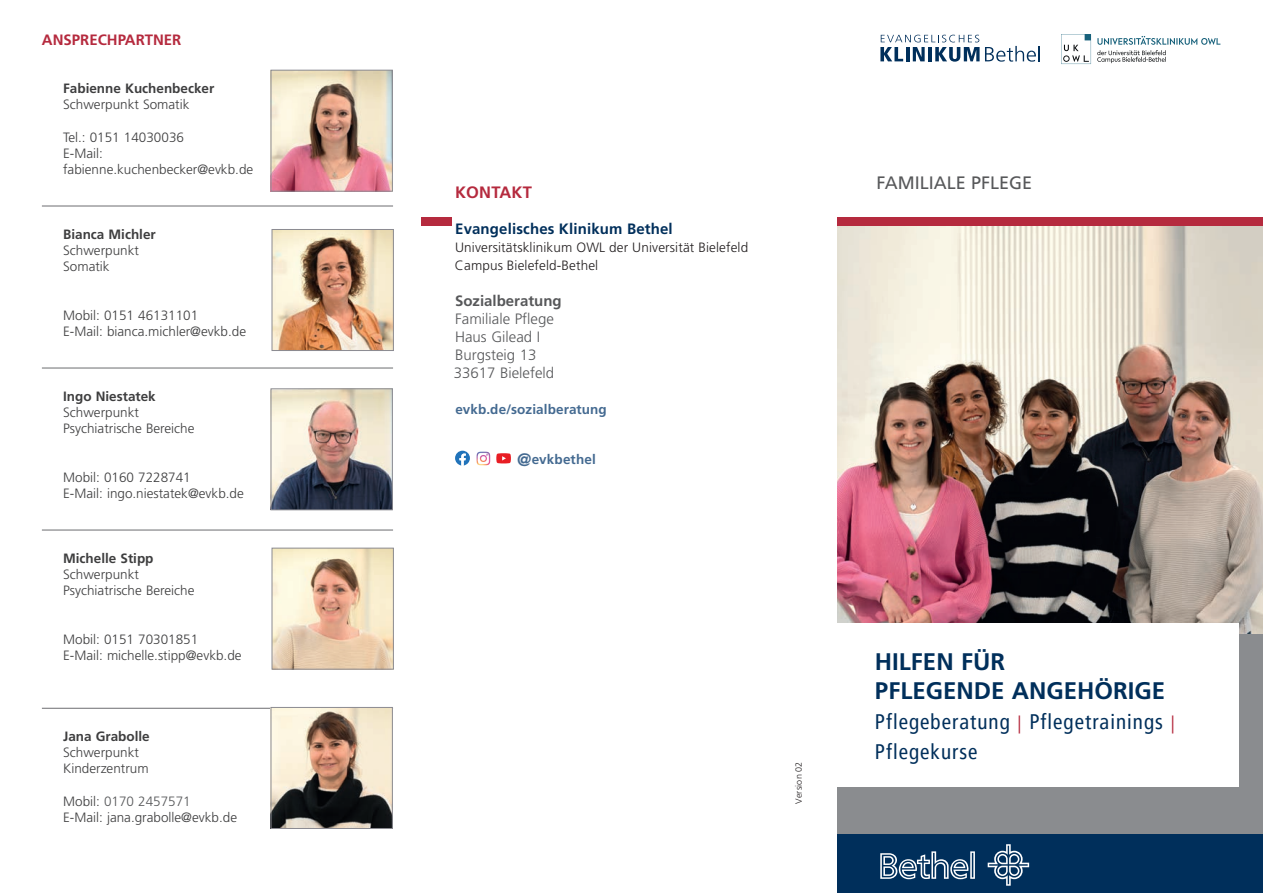
<style>
.page{position:relative;width:1263px;height:893px;background:#fff}
.page>*{position:absolute;margin:0;border:0;box-sizing:border-box;transform-origin:0 0}
.t1{font:700 24px "Frutiger LT Std";color:#002f5b}
.t2{font:condensed 21px/30px "Frutiger LT Pro";letter-spacing:.05em;color:#002f5b}
.t3{font:18px "Frutiger LT Std";color:#57585a}
.t4{font:700 16.5px "Frutiger LT Std";letter-spacing:.01em;color:#b52a3e}
.t5{font:300 15px "Frutiger LT Std";color:#57585a}
.t6{font:700 15px "Frutiger LT Std";letter-spacing:.01em;color:#002f5b}
.t7{font:700 15px "Frutiger LT Std";color:#b52a3e}
.t8{font:700 15px "Frutiger LT Std";color:#57585a}
.t9{font:300 13.5px "Frutiger LT Std";color:#3e3e3f}
.t10{font:700 13.5px "Frutiger LT Std";color:#3e3e3f}
.t11{font:300 13.5px "Frutiger LT Std";letter-spacing:.01em;color:#231f20}
.t12{font:700 13.5px "Frutiger LT Std";letter-spacing:.01em;color:#446a91}
.t13{font:300 13.5px "Frutiger LT Std";color:#57585a}
.t14{font:300 9px "Frutiger LT Std";letter-spacing:.015em;color:#231f20}
.s1{color:#3e3e3f}
.s2{font-size:18px}
.s3{font-family:"Frutiger LT Std";font-weight:300;font-stretch:normal;font-size:18px;color:#b52a3e}
</style>
<div class="page">
<div style="left:838px;top:218px;width:425px;height:624px;background:#8a8c8f"></div>
<img style="left:838px;top:226px;width:425px;height:408px">
<hr style="left:42px;top:206px;width:351px;height:1px;background:#6c6d70">
<hr style="left:42px;top:368px;width:351px;height:1px;background:#6c6d70">
<hr style="left:42px;top:530px;width:351px;height:1px;background:#6c6d70">
<hr style="left:42px;top:708px;width:351px;height:1px;background:#6c6d70">
<div style="left:837px;top:624px;width:401px;height:163px;background:#fff"></div>
<div style="left:838px;top:834px;width:425px;height:59px;background:#002f5b"></div>
<div style="left:838px;top:217px;width:425px;height:9px;background:#b52a3e"></div>
<svg style="left:988px;top:844px;width:41px;height:42px"></svg>
<svg style="left:880px;top:851px;width:95px;height:28px"></svg>
<svg style="left:880px;top:35px;width:99px;height:27px"></svg>
<svg style="left:985px;top:46px;width:55px;height:16px"></svg>
<svg style="left:1061px;top:34px;width:30px;height:30px"></svg>
<svg style="left:1097px;top:36px;width:123px;height:27px"></svg>
<img style="left:273px;top:709px;width:118px;height:118px">
<div style="left:271px;top:707px;width:122px;height:122px;border:1px solid #8b8b92"></div>
<img style="left:273px;top:72px;width:118px;height:117px">
<div style="left:271px;top:70px;width:122px;height:121px;border:1px solid #8b8b92"></div>
<img style="left:274px;top:231px;width:118px;height:118px">
<div style="left:272px;top:229px;width:122px;height:122px;border:1px solid #8b8b92"></div>
<img style="left:273px;top:391px;width:118px;height:117px">
<div style="left:271px;top:389px;width:122px;height:121px;border:1px solid #8b8b92"></div>
<img style="left:274px;top:550px;width:118px;height:117px">
<div style="left:272px;top:548px;width:122px;height:121px;border:1px solid #8b8b92"></div>
<svg style="left:455px;top:451px;width:15px;height:15px"></svg>
<img style="left:476px;top:451px;width:15px;height:15px">
<svg style="left:496px;top:453px;width:15px;height:10px"></svg>
<div style="left:421px;top:217px;width:31px;height:9px;background:#b52a3e"></div>
<p class="t7" style="left:42px;top:31px;width:141px">ANSPRECHPARTNER</p>
<p class="t10" style="left:63px;top:80px;width:153px">Fabienne Kuchenbecker</p>
<p class="t9" style="left:63px;top:97px;width:128px">Schwerpunkt Somatik</p>
<p class="t9" style="left:63px;top:129px;width:122px">Tel.: 0151 14030036</p>
<p class="t9" style="left:63px;top:145px;width:41px">E-Mail:</p>
<p class="t9" style="left:63px;top:162px;width:192px">fabienne.kuchenbecker@evkb.de</p>
<p class="t10" style="left:63px;top:226px;width:94px">Bianca Michler</p>
<p class="t9" style="left:63px;top:243px;width:77px">Schwerpunkt</p>
<p class="t9" style="left:63px;top:259px;width:48px">Somatik</p>
<p class="t9" style="left:63px;top:307px;width:137px">Mobil: 0151 46131101</p>
<p class="t9" style="left:63px;top:324px;width:184px">E-Mail: bianca.michler@evkb.de</p>
<p class="t10" style="left:63px;top:388px;width:94px">Ingo Niestatek</p>
<p class="t9" style="left:63px;top:405px;width:77px">Schwerpunkt</p>
<p class="t9" style="left:63px;top:421px;width:133px">Psychiatrische Bereiche</p>
<p class="t9" style="left:63px;top:469px;width:129px">Mobil: 0160 7228741</p>
<p class="t9" style="left:63px;top:486px;width:182px">E-Mail: ingo.niestatek@evkb.de</p>
<p class="t10" style="left:63px;top:550px;width:92px">Michelle Stipp</p>
<p class="t9" style="left:63px;top:567px;width:77px">Schwerpunkt</p>
<p class="t9" style="left:63px;top:583px;width:133px">Psychiatrische Bereiche</p>
<p class="t9" style="left:63px;top:631px;width:137px">Mobil: 0151 70301851</p>
<p class="t9" style="left:63px;top:648px;width:180px">E-Mail: michelle.stipp@evkb.de</p>
<p class="t10" style="left:63px;top:728px;width:88px">Jana Grabolle</p>
<p class="t9" style="left:63px;top:745px;width:77px">Schwerpunkt</p>
<p class="t9" style="left:63px;top:761px;width:87px">Kinderzentrum</p>
<p class="t13" style="left:63px;top:793px;width:129px"><span class="s1">Mobil:</span> 0170 2457571</p>
<p class="t9" style="left:63px;top:810px;width:175px">E-Mail: jana.grabolle@evkb.de</p>
<p class="t4" style="left:455px;top:182px;width:78px">KONTAKT</p>
<p class="t6" style="left:455px;top:220px;width:219px">Evangelisches Klinikum Bethel</p>
<p class="t11" style="left:455px;top:240px;width:295px">Universitätsklinikum OWL der Universität Bielefeld</p>
<p class="t11" style="left:455px;top:258px;width:145px">Campus Bielefeld-Bethel</p>
<p class="t8" style="left:455px;top:292px;width:108px">Sozialberatung</p>
<p class="t5" style="left:455px;top:310px;width:100px">Familiale Pflege</p>
<p class="t5" style="left:455px;top:328px;width:87px">Haus Gilead I</p>
<p class="t5" style="left:455px;top:346px;width:83px">Burgsteig 13</p>
<p class="t5" style="left:454px;top:364px;width:102px">33617 Bielefeld</p>
<p class="t12" style="left:455px;top:401px;width:153px">evkb.de/sozialberatung</p>
<p class="t12" style="left:517px;top:451px;width:80px"><span class="s2">@</span>evkbethel</p>
<p class="t14" style="left:794px;top:804px;width:43px;rotate:-90deg">Version 02</p>
<p class="t3" style="left:876px;top:173px;width:157px">FAMILIALE PFLEGE</p>
<p class="t1" style="left:875px;top:647px;width:132px">HILFEN FÜR</p>
<p class="t1" style="left:875px;top:676px;width:292px">PFLEGENDE ANGEHÖRIGE</p>
<p class="t2" style="left:875px;top:706px;width:301px">Pflegeberatung <span class="s3">|</span> Pflegetrainings <span class="s3">|<br></span>Pflegekurse</p>
</div>
